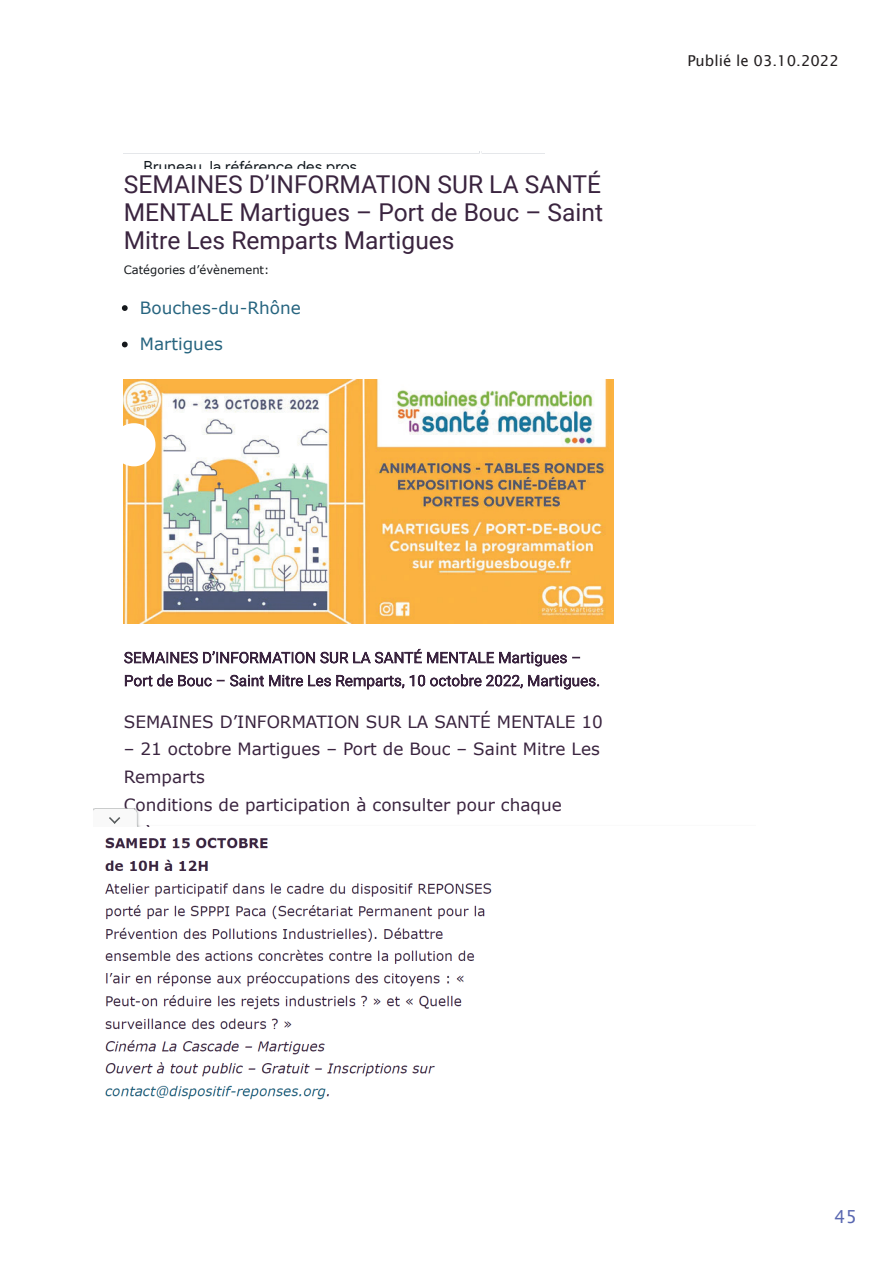
<style>
.page{position:relative;width:893px;height:1263px;background:#fff}
.page>*{position:absolute;margin:0;border:0;box-sizing:border-box;transform-origin:0 0}
.t1{font:24.6px/27.8px "Roboto";color:#3a243f;text-align:justify}
.t2{font:18px "Lucida Sans";color:#5a68b1}
.t3{font:16.95px/27.8px "Verdana";color:#3a243f}
.t4{font:16.95px/36.5px "Verdana";color:#26647f}
.t5{font:15.3px "Google Sans Display";letter-spacing:.015em;color:#11181e}
.t6{font:15px "Lucida Sans";color:#231f20}
.t7{font:11.55px "Verdana";color:#15181c}
</style>
<div class="page">
<svg style="left:122px;top:305px;width:6px;height:6px"></svg>
<svg style="left:122px;top:342px;width:6px;height:5px"></svg>
<img style="left:124px;top:379px;width:489px;height:245px">
<svg style="left:124px;top:649px;width:456px;height:17px"></svg>
<svg style="left:125px;top:674px;width:474px;height:15px"></svg>
<svg style="left:124px;top:152px;width:421px;height:2px"></svg>
<hr style="left:483px;top:152px;width:144px;height:1px;background:#fff">
<svg style="left:123px;top:423px;width:32px;height:43px"></svg>
<img style="left:93px;top:809px;width:47px;height:17px">
<svg style="left:108px;top:816px;width:13px;height:9px"></svg>
<img style="left:105px;top:837px;width:387px;height:263px">
<p class="t5" style="left:143px;top:157px;width:215px">Bruneau la référence des pros</p>
<h1 class="t1" style="left:124px;top:169px;width:481px">SEMAINES D’INFORMATION SUR LA SANTÉ MENTALE Martigues – Port de Bouc – Saint Mitre Les Remparts Martigues</h1>
<p class="t7" style="left:124px;top:262px;width:147px">Catégories d’évènement:</p>
<p class="t4" style="left:140px;top:289px;width:162px">Bouches-du-Rhône<br>Martigues</p>
<p class="t6" style="left:687px;top:52px;width:153px">Publié le 03.10.2022</p>
<p class="t3" style="left:124px;top:708px;width:480px">SEMAINES D’INFORMATION SUR LA SANTÉ MENTALE 10</p>
<p class="t3" style="left:124px;top:735px;width:478px">– 21 octobre Martigues – Port de Bouc – Saint Mitre Les<br>Remparts<br>Conditions de participation à consulter pour chaque</p>
<p class="t2" style="left:834px;top:1206px;width:24px">45</p>
</div>
